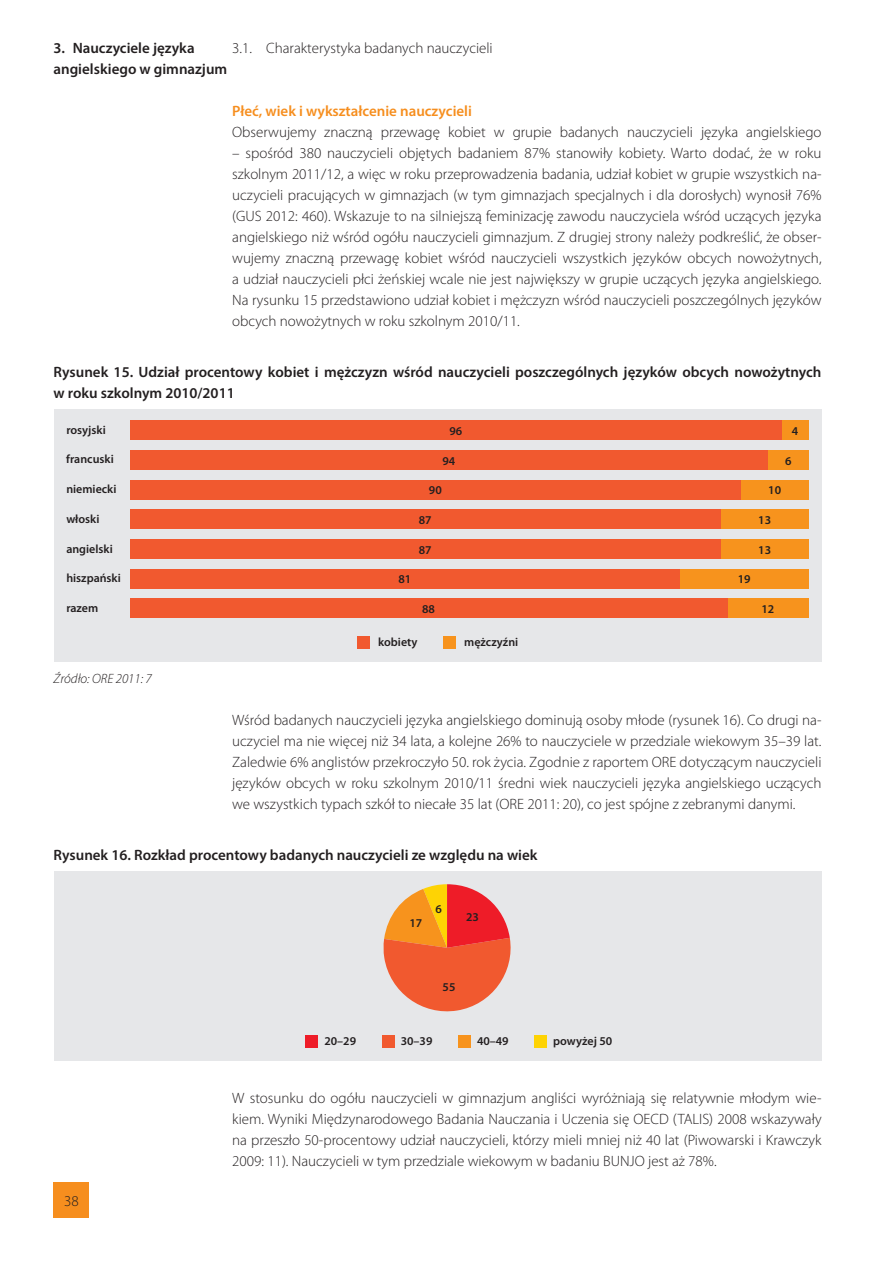
<style>
.page{position:relative;width:893px;height:1263px;background:#fff}
.page>*{position:absolute;margin:0;border:0;box-sizing:border-box;transform-origin:0 0}
.t1{font:300 15px/21px "Myriad Pro";color:#231f20;text-align:justify}
.t2{font:600 15px/21px "Myriad Pro";color:#231f20}
.t3{font:600 15px "Myriad Pro";color:#f68e1e}
.t4{font:italic 300 13.5px "Myriad Pro";color:#231f20}
.t5{font:600 12px "Myriad Pro";color:#231f20}
</style>
<div class="page">
<div style="left:54px;top:1182px;width:35px;height:36px;background:#f68e1e"></div>
<div style="left:54px;top:410px;width:767px;height:252px;background:#e6e7e9"></div>
<div style="left:443px;top:636px;width:13px;height:13px;background:#f7931d"></div>
<div style="left:357px;top:636px;width:13px;height:13px;background:#f1592f"></div>
<div style="left:782px;top:420px;width:27px;height:20px;background:#f7931d"></div>
<div style="left:130px;top:420px;width:652px;height:20px;background:#f1592f"></div>
<div style="left:768px;top:450px;width:41px;height:20px;background:#f7931d"></div>
<div style="left:130px;top:450px;width:638px;height:20px;background:#f1592f"></div>
<div style="left:741px;top:480px;width:68px;height:19px;background:#f7931d"></div>
<div style="left:130px;top:480px;width:611px;height:19px;background:#f1592f"></div>
<div style="left:721px;top:509px;width:88px;height:20px;background:#f7931d"></div>
<div style="left:130px;top:509px;width:591px;height:20px;background:#f1592f"></div>
<div style="left:721px;top:539px;width:88px;height:20px;background:#f7931d"></div>
<div style="left:130px;top:539px;width:591px;height:20px;background:#f1592f"></div>
<div style="left:680px;top:569px;width:129px;height:19px;background:#f7931d"></div>
<div style="left:130px;top:569px;width:550px;height:19px;background:#f1592f"></div>
<div style="left:727px;top:599px;width:82px;height:19px;background:#f7931d"></div>
<div style="left:130px;top:599px;width:597px;height:19px;background:#f1592f"></div>
<div style="left:54px;top:872px;width:767px;height:189px;background:#e6e7e9"></div>
<svg style="left:383px;top:884px;width:128px;height:128px"></svg>
<div style="left:534px;top:1035px;width:13px;height:13px;background:#fed304"></div>
<div style="left:458px;top:1035px;width:13px;height:13px;background:#f7931d"></div>
<div style="left:382px;top:1035px;width:12px;height:13px;background:#f1592f"></div>
<div style="left:305px;top:1035px;width:13px;height:13px;background:#ee1c28"></div>
<p class="t2" style="left:54px;top:37px;width:143px">3. Nauczyciele języka</p>
<p class="t1" style="left:232px;top:37px;width:262px">3.1. Charakterystyka badanych nauczycieli</p>
<p class="t2" style="left:54px;top:58px;width:175px">angielskiego w gimnazjum</p>
<p class="t3" style="left:232px;top:101px;width:241px">Płeć, wiek i wykształcenie nauczycieli</p>
<p class="t1" style="left:232px;top:121px;width:591px">Obserwujemy znaczną przewagę kobiet w grupie badanych nauczycieli języka angielskiego</p>
<p class="t1" style="left:232px;top:142px;width:591px">– spośród 380 nauczycieli objętych badaniem 87% stanowiły kobiety. Warto dodać, że w roku szkolnym 2011/12, a więc w roku przeprowadzenia badania, udział kobiet w grupie wszystkich na&shy;uczycieli pracujących w gimnazjach (w tym gimnazjach specjalnych i dla dorosłych) wynosił 76% (GUS 2012: 460). Wskazuje to na silniejszą feminizację zawodu nauczyciela wśród uczących języka angielskiego niż wśród ogółu nauczycieli gimnazjum. Z drugiej strony należy podkreślić, że obser&shy;wujemy znaczną przewagę kobiet wśród nauczycieli wszystkich języków obcych nowożytnych, a udział nauczycieli płci żeńskiej wcale nie jest największy w grupie uczących języka angielskiego.<br>Na rysunku 15 przedstawiono udział kobiet i mężczyzn wśród nauczycieli poszczególnych języków obcych nowożytnych w roku szkolnym 2010/11.</p>
<p class="t2" style="left:54px;top:361px;width:769px">Rysunek 15. Udział procentowy kobiet i mężczyzn wśród nauczycieli poszczególnych języków obcych nowożytnych w roku szkolnym 2010/2011</p>
<p class="t5" style="left:66px;top:422px;width:41px">rosyjski</p>
<p class="t5" style="left:449px;top:423px;width:14px">96</p>
<p class="t5" style="left:792px;top:423px;width:8px">4</p>
<p class="t5" style="left:66px;top:452px;width:49px">francuski</p>
<p class="t5" style="left:443px;top:453px;width:14px">94</p>
<p class="t5" style="left:785px;top:453px;width:8px">6</p>
<p class="t5" style="left:66px;top:481px;width:52px">niemiecki</p>
<p class="t5" style="left:429px;top:483px;width:14px">90</p>
<p class="t5" style="left:768px;top:483px;width:14px">10</p>
<p class="t5" style="left:66px;top:511px;width:35px">włoski</p>
<p class="t5" style="left:419px;top:512px;width:14px">87</p>
<p class="t5" style="left:758px;top:512px;width:14px">13</p>
<p class="t5" style="left:66px;top:541px;width:48px">angielski</p>
<p class="t5" style="left:419px;top:542px;width:14px">87</p>
<p class="t5" style="left:758px;top:542px;width:14px">13</p>
<p class="t5" style="left:66px;top:570px;width:56px">hiszpański</p>
<p class="t5" style="left:398px;top:572px;width:14px">81</p>
<p class="t5" style="left:738px;top:572px;width:14px">19</p>
<p class="t5" style="left:66px;top:600px;width:33px">razem</p>
<p class="t5" style="left:422px;top:601px;width:14px">88</p>
<p class="t5" style="left:761px;top:601px;width:14px">12</p>
<p class="t4" style="left:54px;top:671px;width:100px">Źródło: ORE 2011: 7</p>
<p class="t5" style="left:378px;top:634px;width:41px">kobiety</p>
<p class="t5" style="left:464px;top:634px;width:55px">mężczyźni</p>
<p class="t1" style="left:232px;top:709px;width:591px">Wśród badanych nauczycieli języka angielskiego dominują osoby młode (rysunek 16). Co drugi na&shy;uczyciel ma nie więcej niż 34 lata, a kolejne 26% to nauczyciele w przedziale wiekowym 35–39 lat.<br>Zaledwie 6% anglistów przekroczyło 50. rok życia. Zgodnie z raportem ORE dotyczącym nauczycieli języków obcych w roku szkolnym 2010/11 średni wiek nauczycieli języka angielskiego uczących we wszystkich typach szkół to niecałe 35 lat (ORE 2011: 20), co jest spójne z zebranymi danymi.</p>
<p class="t2" style="left:54px;top:844px;width:485px">Rysunek 16. Rozkład procentowy badanych nauczycieli ze względu na wiek</p>
<p class="t5" style="left:409px;top:915px;width:14px">17</p>
<p class="t5" style="left:436px;top:901px;width:8px">6</p>
<p class="t5" style="left:466px;top:910px;width:14px">23</p>
<p class="t5" style="left:443px;top:979px;width:14px">55</p>
<p class="t5" style="left:324px;top:1034px;width:33px">20–29</p>
<p class="t5" style="left:401px;top:1034px;width:33px">30–39</p>
<p class="t5" style="left:477px;top:1034px;width:33px">40–49</p>
<p class="t5" style="left:553px;top:1034px;width:60px">powyżej 50</p>
<p class="t1" style="left:64px;top:1190px;width:16px">38</p>
<p class="t1" style="left:232px;top:1087px;width:591px">W stosunku do ogółu nauczycieli w gimnazjum angliści wyróżniają się relatywnie młodym wie&shy;kiem. Wyniki Międzynarodowego Badania Nauczania i Uczenia się OECD (TALIS) 2008 wskazywały na przeszło 50-procentowy udział nauczycieli, którzy mieli mniej niż 40 lat (Piwowarski i Krawczyk 2009: 11). Nauczycieli w tym przedziale wiekowym w badaniu BUNJO jest aż 78%.</p>
</div>
